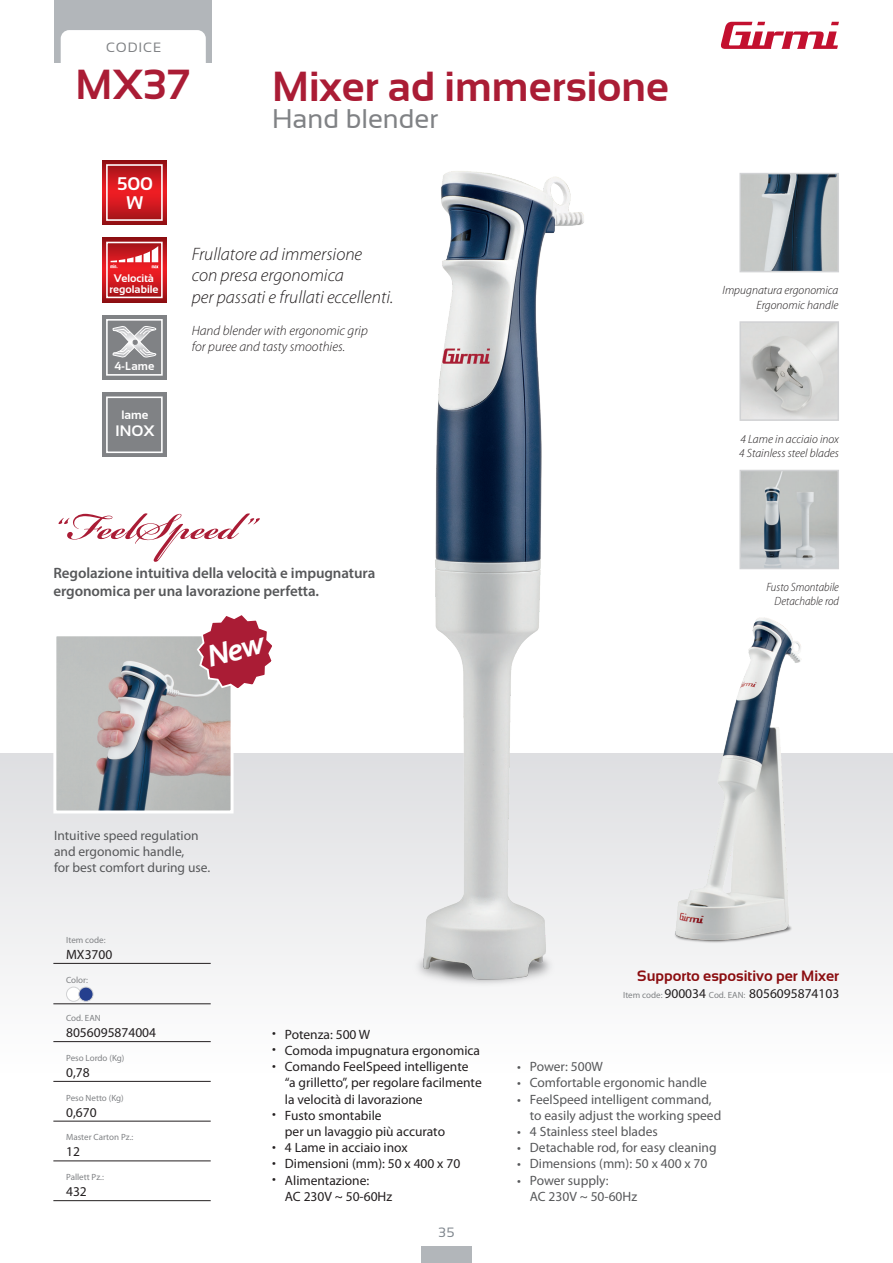
<style>
.page{position:relative;width:893px;height:1263px;background:#fff}
.page>*{position:absolute;margin:0;border:0;box-sizing:border-box;transform-origin:0 0}
.t1{font:700 57px "Bickham Script Std";color:#aa1c35}
.t2{font:700 42px "Sansation";color:#aa1c35}
.t3{font:27px "Sansation";color:#808285}
.t4{font:700 18.3px/18.3px "Sansation";color:#fff;text-align:center}
.t5{font:italic 300 18px/21.6px "Myriad Pro";color:#231f20}
.t6{font:700 15.15px "Sansation";color:#fff}
.t7{font:600 15px/18px "Myriad Pro";letter-spacing:-.005em;color:#57585a}
.t8{font:700 15px "Sansation";color:#8b0d10}
.t9{font:13.5px/16.2px "Myriad Pro";color:#231f20}
.t10{font:13.5px/16.2px "Myriad Pro";color:#57585a}
.t11{font:italic 300 13.5px/16.2px "Myriad Pro";color:#231f20}
.t12{font:13.5px "Sansation";letter-spacing:.06em;color:#808285}
.t13{font:13.5px "Sansation";color:#7f868d}
.t14{font:700 12.15px "Sansation";color:#fff}
.t15{font:italic 300 semi-condensed 12px/14.4px "Myriad Pro";color:#231f20;text-align:right;scale:1.07 1}
.t16{font:italic 300 semi-condensed 12px/14.4px "Myriad Pro";color:#231f20;text-align:right}
.t17{font:700 11.7px "Sansation";color:#fff}
.t18{font:700 10.95px/10.9px "Sansation";color:#fff;text-align:center}
.t19{font:9px "Myriad Pro";color:#808285}
.s1{font-size:9px;color:#808285}
</style>
<div class="page">
<div style="left:0;top:753px;width:893px;height:319px;background:linear-gradient(to bottom,#dedfe1,#fefefe)"></div>
<div style="left:54px;top:0;width:158px;height:71px;background:#b2b6ba"></div>
<div style="left:421px;top:1246px;width:51px;height:17px;background:#b2b6ba"></div>
<svg style="left:721px;top:22px;width:118px;height:27px"></svg>
<div style="left:54px;top:75px;width:158px;height:52px;border:6px solid #fff;border-radius:12px"></div>
<div style="left:47px;top:64px;width:172px;height:35px;background:#fff"></div>
<div style="left:61px;top:30px;width:145px;height:51px;background:#fff;border-radius:9px"></div>
<hr style="left:53px;top:963px;width:158px;height:1px;background:#231f20">
<hr style="left:53px;top:1003px;width:158px;height:1px;background:#231f20">
<hr style="left:53px;top:1041px;width:158px;height:1px;background:#231f20">
<hr style="left:53px;top:1081px;width:158px;height:1px;background:#231f20">
<hr style="left:53px;top:1121px;width:158px;height:1px;background:#231f20">
<hr style="left:53px;top:1160px;width:158px;height:1px;background:#231f20">
<hr style="left:53px;top:1200px;width:158px;height:1px;background:#231f20">
<div style="left:67px;top:987px;width:14px;height:14px;background:#fff;border-radius:50%"></div>
<div style="left:66px;top:987px;width:15px;height:15px;border:1px solid #d1d2d4;border-radius:50%"></div>
<div style="left:79px;top:987px;width:14px;height:14px;background:#253f8e;border-radius:50%"></div>
<div style="left:78px;top:987px;width:15px;height:15px;border:1px solid #d1d2d4;border-radius:50%"></div>
<img style="left:742px;top:176px;width:94px;height:93px">
<div style="left:739px;top:173px;width:100px;height:99px;border:2px solid #d1d2d4"></div>
<img style="left:742px;top:324px;width:94px;height:94px">
<div style="left:739px;top:321px;width:100px;height:100px;border:2px solid #d1d2d4"></div>
<img style="left:742px;top:473px;width:94px;height:93px">
<div style="left:739px;top:470px;width:100px;height:99px;border:2px solid #d1d2d4"></div>
<img style="left:57px;top:637px;width:173px;height:172px">
<div style="left:53px;top:633px;width:181px;height:180px;border:3px solid #fff"></div>
<img style="left:388px;top:171px;width:210px;height:865px">
<svg style="left:102px;top:160px;width:65px;height:65px;background:#c6171d"></svg>
<div style="left:106px;top:164px;width:57px;height:57px;border:2px solid #fff"></div>
<div style="left:102px;top:315px;width:65px;height:65px;background:#808285"></div>
<div style="left:106px;top:319px;width:57px;height:57px;border:2px solid #fff"></div>
<svg style="left:112px;top:326px;width:45px;height:32px"></svg>
<svg style="left:102px;top:238px;width:65px;height:64px;background:#c41a1f"></svg>
<div style="left:106px;top:242px;width:57px;height:56px;border:2px solid #fff"></div>
<svg style="left:110px;top:246px;width:48px;height:22px"></svg>
<div style="left:102px;top:392px;width:65px;height:65px;background:#808285"></div>
<div style="left:106px;top:396px;width:57px;height:57px;border:2px solid #fff"></div>
<img style="left:597px;top:598px;width:262px;height:363px">
<svg style="left:196px;top:615px;width:76px;height:77px"></svg>
<p class="t12" style="left:106px;top:40px;width:57px">CODICE</p>
<h2 class="t2" style="left:75px;top:61px;width:116px">MX37</h2>
<h3 class="t4" style="left:117px;top:175px;width:38px">500<br>W</h3>
<h2 class="t2" style="left:272px;top:63px;width:399px">Mixer ad immersione</h2>
<h3 class="t3" style="left:272px;top:103px;width:168px">Hand blender</h3>
<p class="t18" style="left:109px;top:272px;width:51px">Velocità regolabile</p>
<p class="t17" style="left:114px;top:359px;width:42px">4-Lame</p>
<p class="t14" style="left:121px;top:408px;width:29px">lame</p>
<p class="t6" style="left:115px;top:422px;width:41px">INOX</p>
<h3 class="t5" style="left:192px;top:243px;width:203px">Frullatore ad immersione<br>con presa ergonomica<br>per passati e frullati eccellenti.</h3>
<p class="t11" style="left:192px;top:323px;width:178px">Hand blender with ergonomic grip for puree and tasty smoothies.</p>
<h1 class="t1" style="left:53px;top:485px;width:204px">“FeelSpeed”</h1>
<p class="t7" style="left:53px;top:563px;width:323px">Regolazione intuitiva della velocità e impugnatura ergonomica per una lavorazione perfetta.</p>
<p class="t15" style="left:722px;top:283px;width:110px">Impugnatura ergonomica<br>Ergonomic handle</p>
<p class="t15" style="left:739px;top:432px;width:95px;text-align:left">4 Lame in acciaio inox<br>4 Stainless steel blades</p>
<p class="t16" style="left:766px;top:580px;width:74px">Fusto Smontabile<br>Detachable rod</p>
<p class="t10" style="left:54px;top:827px;width:158px">Intuitive speed regulation and ergonomic handle,<br>for best comfort during use.</p>
<p class="t19" style="left:66px;top:935px;width:41px">Item code:</p>
<p class="t9" style="left:66px;top:946px;width:48px">MX3700</p>
<p class="t19" style="left:66px;top:974px;width:24px">Color:</p>
<p class="t19" style="left:66px;top:1013px;width:36px">Cod. EAN</p>
<p class="t9" style="left:66px;top:1025px;width:92px">8056095874004</p>
<p class="t19" style="left:66px;top:1053px;width:60px">Peso Lordo (Kg)</p>
<p class="t9" style="left:66px;top:1064px;width:25px">0,78</p>
<p class="t19" style="left:66px;top:1092px;width:59px">Peso Netto (Kg)</p>
<p class="t9" style="left:66px;top:1104px;width:32px">0,670</p>
<p class="t19" style="left:66px;top:1132px;width:69px">Master Carton Pz.:</p>
<p class="t9" style="left:66px;top:1144px;width:15px">12</p>
<p class="t19" style="left:66px;top:1172px;width:39px">Pallett Pz.:</p>
<p class="t9" style="left:66px;top:1184px;width:22px">432</p>
<p class="t9" style="left:272px;top:1026px;width:100px">• Potenza: 500 W</p>
<p class="t9" style="left:272px;top:1042px;width:209px">• Comoda impugnatura ergonomica</p>
<p class="t9" style="left:285px;top:1059px;width:198px;text-indent:-13px">• Comando FeelSpeed intelligente “a grilletto”, per regolare facilmente la velocità di lavorazione</p>
<p class="t9" style="left:285px;top:1107px;width:162px;text-indent:-13px">• Fusto smontabile<br>per un lavaggio più accurato</p>
<p class="t9" style="left:272px;top:1140px;width:137px">• 4 Lame in acciaio inox</p>
<p class="t9" style="left:272px;top:1156px;width:190px">• Dimensioni (mm): 50 x 400 x 70</p>
<p class="t9" style="left:285px;top:1172px;width:109px;text-indent:-13px">• Alimentazione:<br>AC 230V ~ 50-60Hz</p>
<p class="t13" style="left:438px;top:1225px;width:18px">35</p>
<p class="t8" style="left:637px;top:968px;width:203px">Supporto espositivo per Mixer</p>
<p class="t9" style="left:623px;top:985px;width:218px"><span class="s1">Item code:</span> 900034 <span class="s1">Cod. EAN:</span> 8056095874103</p>
<p class="t10" style="left:517px;top:1059px;width:87px">• Power: 500W</p>
<p class="t10" style="left:517px;top:1075px;width:191px">• Comfortable ergonomic handle</p>
<p class="t10" style="left:530px;top:1091px;width:193px;text-indent:-13px">• FeelSpeed intelligent command, to easily adjust the working speed</p>
<p class="t10" style="left:517px;top:1123px;width:142px">• 4 Stainless steel blades</p>
<p class="t10" style="left:517px;top:1140px;width:201px">• Detachable rod, for easy cleaning</p>
<p class="t10" style="left:517px;top:1156px;width:192px">• Dimensions (mm): 50 x 400 x 70</p>
<p class="t10" style="left:530px;top:1172px;width:109px;text-indent:-13px">• Power supply:<br>AC 230V ~ 50-60Hz</p>
</div>
